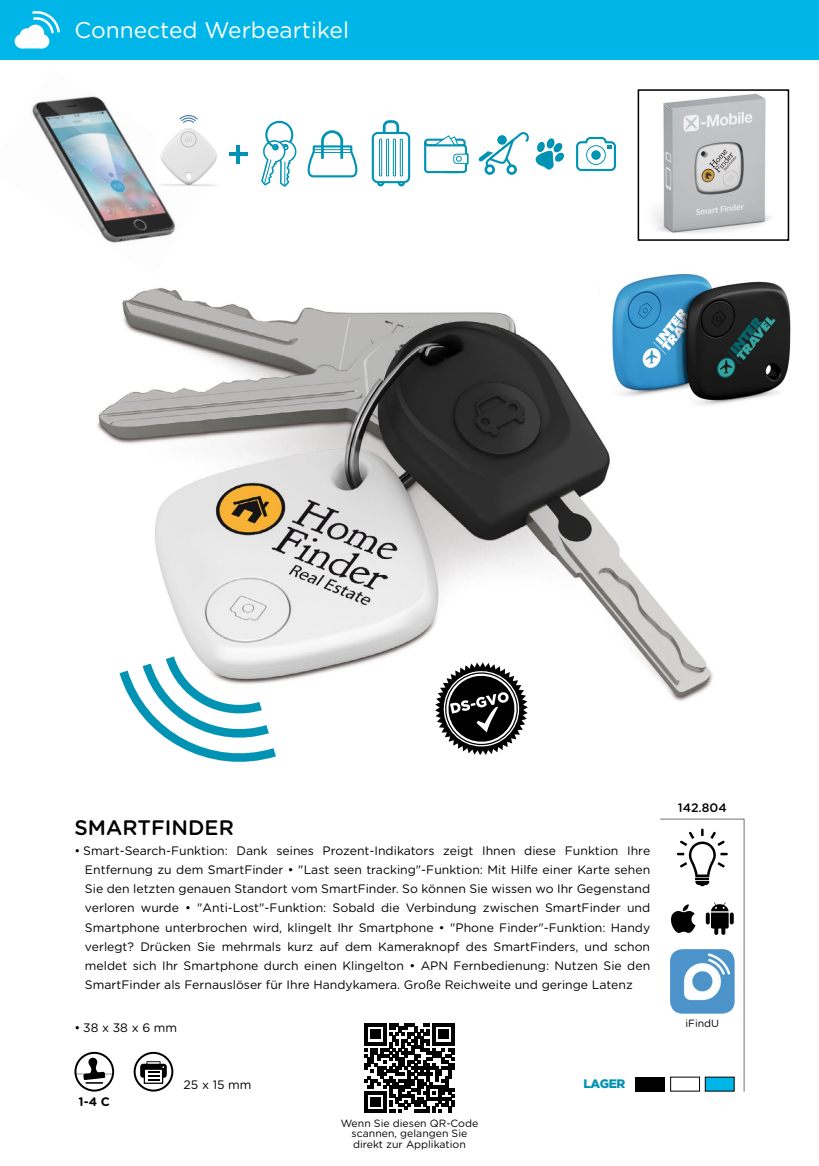
<style>
.page{position:relative;width:819px;height:1166px;background:#fff}
.page>*{position:absolute;margin:0;border:0;box-sizing:border-box;transform-origin:0 0}
.t1{font:22.75px "Gotham Rounded";color:#fff}
.t2{font:500 21px "Gotham Rounded";color:#000}
.t3{font:12.25px/19.2px "Gotham Rounded";color:#000;text-align:justify}
.t4{font:500 12.25px "Gotham Rounded";color:#000}
.t5{font:900 12.25px "Gotham";letter-spacing:-.035em;color:#0093b4}
.t6{font:700 12.25px "Gotham Rounded";color:#000}
.t7{font:10.5px/10.5px "Gotham Rounded";color:#000;text-align:center}
</style>
<div class="page">
<img style="left:97px;top:288px;width:616px;height:413px">
<svg style="left:119px;top:656px;width:157px;height:106px"></svg>
<img style="left:32px;top:96px;width:144px;height:147px">
<img style="left:157px;top:115px;width:60px;height:71px">
<hr style="left:236px;top:145px;width:4px;height:19px;background:#0093b4">
<hr style="left:229px;top:152px;width:18px;height:4px;background:#0093b4">
<svg style="left:576px;top:136px;width:40px;height:36px"></svg>
<svg style="left:535px;top:138px;width:29px;height:32px"></svg>
<svg style="left:424px;top:135px;width:45px;height:39px"></svg>
<svg style="left:261px;top:120px;width:97px;height:67px"></svg>
<div style="left:383px;top:120px;width:16px;height:28px;border:3px solid #0093b4;border-radius:5px"></div>
<svg style="left:398px;top:179px;width:7px;height:7px"></svg>
<svg style="left:377px;top:179px;width:7px;height:7px"></svg>
<svg style="left:373px;top:133px;width:36px;height:49px"></svg>
<div style="left:372px;top:132px;width:38px;height:51px;border:2px solid #0093b4;border-radius:5px"></div>
<div style="left:379px;top:139px;width:3px;height:37px;border:1px solid #0093b4"></div>
<div style="left:400px;top:139px;width:3px;height:37px;border:1px solid #0093b4"></div>
<div style="left:393px;top:139px;width:3px;height:37px;border:1px solid #0093b4"></div>
<div style="left:386px;top:139px;width:3px;height:37px;border:1px solid #0093b4"></div>
<svg style="left:478px;top:132px;width:50px;height:43px"></svg>
<img style="left:654px;top:93px;width:117px;height:141px">
<div style="left:637px;top:89px;width:152px;height:152px;border:2px solid #000"></div>
<img style="left:593px;top:273px;width:198px;height:137px">
<div style="left:0;top:0;width:819px;height:60px;background:#00b6e8"></div>
<div style="left:15px;top:34px;width:14px;height:14px;background:#fff;border-radius:50%"></div>
<svg style="left:19px;top:11px;width:41px;height:37px"></svg>
<div style="left:635px;top:1076px;width:30px;height:15px;background:#000"></div>
<svg style="left:659px;top:818px;width:86px;height:274px"></svg>
<svg style="left:74px;top:1052px;width:40px;height:39px"></svg>
<svg style="left:134px;top:1052px;width:39px;height:39px"></svg>
<img style="left:670px;top:949px;width:64px;height:64px">
<svg style="left:435px;top:662px;width:93px;height:93px"></svg>
<svg style="left:365px;top:1023px;width:89px;height:90px"></svg>
<h1 class="t1" style="left:74px;top:15px;width:276px">Connected Werbeartikel</h1>
<h2 class="t2" style="left:74px;top:813px;width:161px">SMARTFINDER</h2>
<p class="t3" style="left:85px;top:840px;width:566px;text-indent:-10px">• Smart-Search-Funktion: Dank seines Prozent-Indikators zeigt Ihnen diese Funktion Ihre Entfernung zu dem SmartFinder • "Last seen tracking"-Funktion: Mit Hilfe einer Karte sehen Sie den letzten genauen Standort vom SmartFinder. So können Sie wissen wo Ihr Gegenstand verloren wurde • "Anti-Lost"-Funktion: Sobald die Verbindung zwischen SmartFinder und Smartphone unterbrochen wird, klingelt Ihr Smartphone • "Phone Finder"-Funktion: Handy verlegt? Drücken Sie mehrmals kurz auf dem Kameraknopf des SmartFinders, und schon meldet sich Ihr Smartphone durch einen Klingelton • APN Fernbedienung: Nutzen Sie den SmartFinder als Fernauslöser für Ihre Handykamera. Große Reichweite und geringe Latenz</p>
<p class="t3" style="left:74px;top:1017px;width:104px">• 38 x 38 x 6 mm</p>
<p class="t6" style="left:79px;top:1092px;width:33px">1-4 C</p>
<p class="t3" style="left:183px;top:1074px;width:70px">25 x 15 mm</p>
<p class="t7" style="left:340px;top:1117px;width:139px">Wenn Sie diesen QR-Code scannen, gelangen Sie direkt zur Applikation</p>
<p class="t5" style="left:583px;top:1076px;width:43px">LAGER</p>
<p class="t4" style="left:677px;top:799px;width:50px">142.804</p>
<p class="t7" style="left:685px;top:1018px;width:35px">iFindU</p>
</div>
